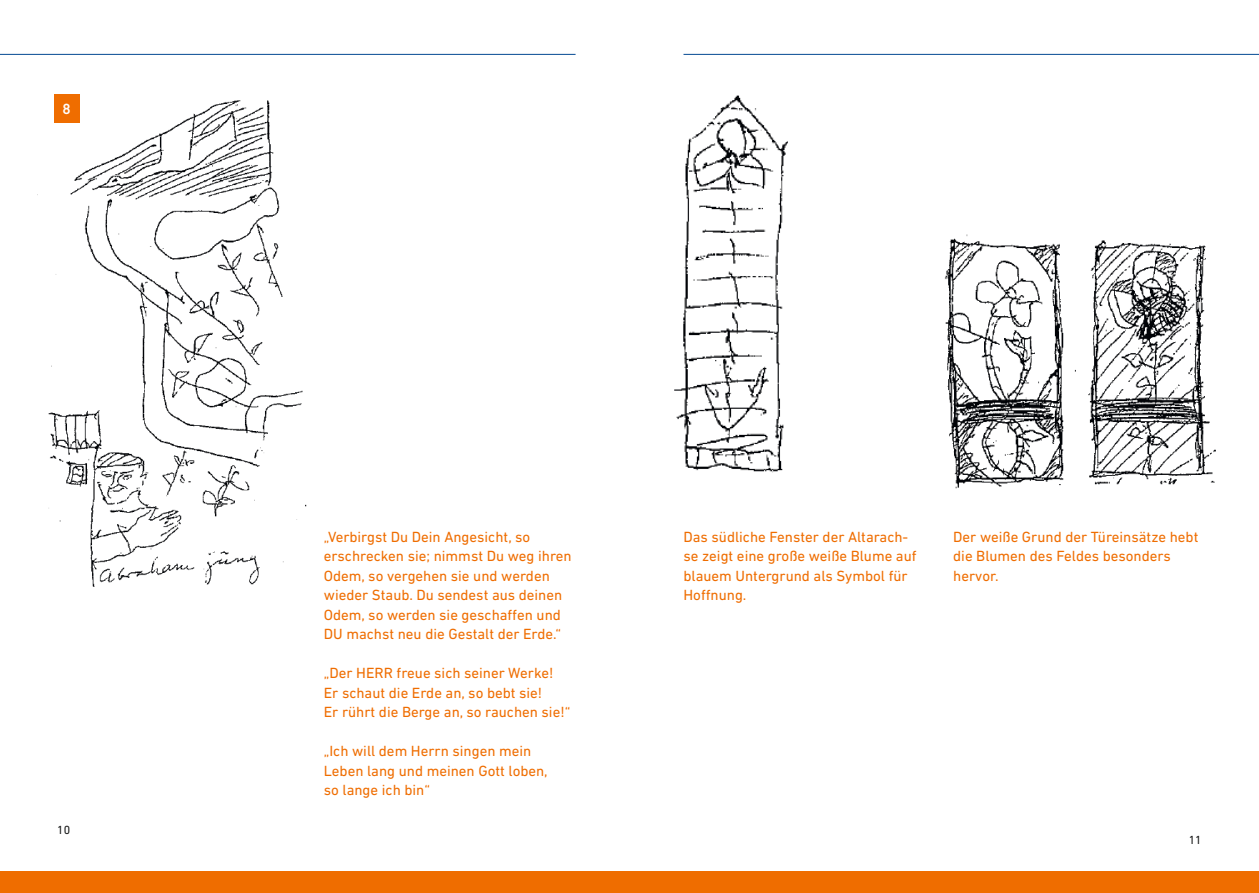
<style>
.page{position:relative;width:1259px;height:893px;background:#fff}
.page>*{position:absolute;margin:0;border:0;box-sizing:border-box;transform-origin:0 0}
.t1{font:15px/19.5px "DIN Next LT Pro";color:#ef6d00}
.t2{font:500 15px "DIN Next LT Pro";color:#fff}
.t3{font:12px "DIN Next LT Pro";color:#151616}
</style>
<div class="page">
<div style="left:0;top:872px;width:1259px;height:21px;background:#ef6d00"></div>
<hr style="left:683px;top:54px;width:576px;height:1px;background:#044993">
<hr style="left:0;top:54px;width:575px;height:1px;background:#044993">
<img style="left:48px;top:95px;width:259px;height:492px">
<div style="left:54px;top:94px;width:25px;height:28px;background:#ef6d00"></div>
<img style="left:674px;top:95px;width:114px;height:378px">
<img style="left:944px;top:234px;width:272px;height:255px">
<p class="t2" style="left:63px;top:100px;width:10px">8</p>
<p class="t3" style="left:57px;top:823px;width:15px">10</p>
<p class="t1" style="left:324px;top:526px;width:249px">„Verbirgst Du Dein Angesicht, so erschrecken sie; nimmst Du weg ihren Odem, so vergehen sie und werden wieder Staub. Du sendest aus deinen Odem, so werden sie geschaffen und DU machst neu die Gestalt der Erde.“</p>
<p class="t1" style="left:324px;top:663px;width:248px">„Der HERR freue sich seiner Werke!<br>Er schaut die Erde an, so bebt sie!<br>Er rührt die Berge an, so rauchen sie!“</p>
<p class="t1" style="left:324px;top:741px;width:225px">„Ich will dem Herrn singen mein<br>Leben lang und meinen Gott loben, so lange ich bin“</p>
<p class="t1" style="left:683px;top:526px;width:235px">Das südliche Fenster der Altarach&shy;se zeigt eine große weiße Blume auf blauem Untergrund als Symbol für<br>Hoffnung.</p>
<p class="t1" style="left:953px;top:526px;width:247px">Der weiße Grund der Türeinsätze hebt die Blumen des Feldes besonders hervor.</p>
<p class="t3" style="left:1188px;top:833px;width:15px">11</p>
</div>
